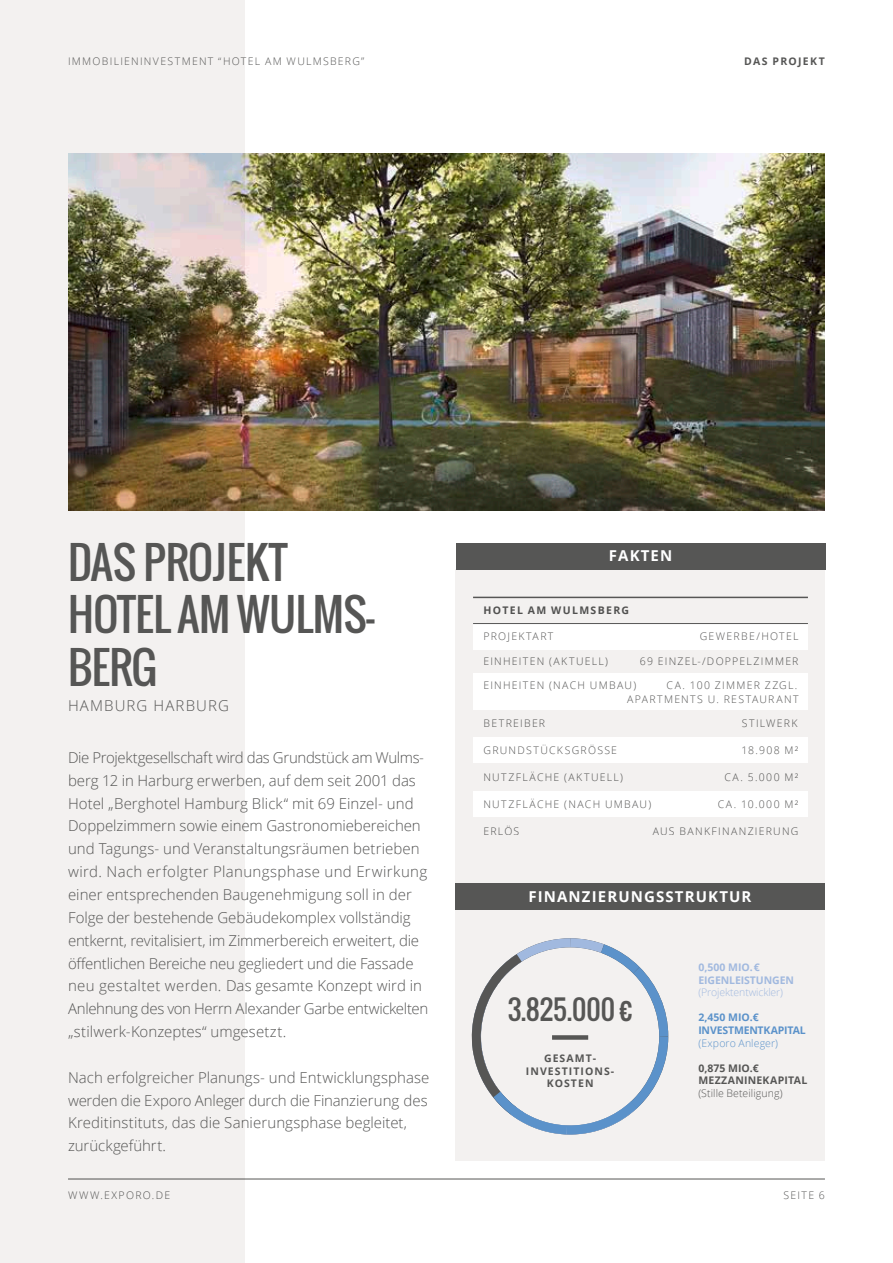
<style>
.page{position:relative;width:893px;height:1263px;background:#fff}
.page>*{position:absolute;margin:0;border:0;box-sizing:border-box;transform-origin:0 0}
.t1{font:43.5px/52.5px "Oswald";letter-spacing:-.01em;color:#565655}
.t2{font:27px "Oswald";color:#565655}
.t3{font:300 15px/22.8px "Open Sans";color:#565655}
.t4{font:700 15px "Open Sans";letter-spacing:.075em;color:#fff}
.t5{font:300 15px "Open Sans";letter-spacing:.075em;color:#565655}
.t6{font:300 10.5px/13.5px "Open Sans";letter-spacing:.12em;color:#565655;text-align:right}
.t7{font:700 10.5px/12.6px "Open Sans";letter-spacing:-.015em;color:#5b92ca}
.t8{font:700 10.5px/12.6px "Open Sans";letter-spacing:.1em;color:#565655;text-align:center}
.t9{font:700 10.5px/12.6px "Open Sans";letter-spacing:.015em;color:#565655}
.t10{font:700 10.5px/12.6px "Open Sans";letter-spacing:-.01em;color:#a1b9df}
.t11{font:300 10.5px "Open Sans";letter-spacing:-.01em;color:#a1b9df}
.t12{font:300 10.5px "Open Sans";letter-spacing:.005em;color:#565655}
.t13{font:700 10.5px "Open Sans";letter-spacing:.13em;color:#565655}
.t14{font:300 10.5px "Open Sans";letter-spacing:.01em;color:#5b92ca}
.t15{font:700 10.5px "Open Sans";letter-spacing:.12em;color:#565655}
</style>
<div class="page">
<hr style="left:68px;top:1178px;width:757px;height:1px;background:#565655">
<div style="left:0;top:0;width:245px;height:1263px;background:#f3f1f0"></div>
<div style="left:455px;top:569px;width:370px;height:592px;background:#f3f1f0"></div>
<div style="left:455px;top:883px;width:370px;height:27px;background:#565655"></div>
<div style="left:456px;top:543px;width:369px;height:26px;background:#565655"></div>
<div style="left:473px;top:624px;width:335px;height:25px;background:#fff"></div>
<div style="left:473px;top:673px;width:335px;height:36px;background:#fff"></div>
<div style="left:473px;top:737px;width:335px;height:26px;background:#fff"></div>
<div style="left:473px;top:791px;width:335px;height:25px;background:#fff"></div>
<hr style="left:473px;top:623px;width:335px;height:1px;background:#565655">
<hr style="left:473px;top:597px;width:335px;height:1px;background:#565655">
<img style="left:68px;top:153px;width:757px;height:357px">
<svg style="left:471px;top:938px;width:198px;height:197px"></svg>
<p class="t6" style="left:68px;top:55px;width:298px">IMMOBILIENINVESTMENT “HOTEL AM WULMSBERG”</p>
<p class="t15" style="left:744px;top:54px;width:82px">DAS PROJEKT</p>
<h1 class="t1" style="left:68px;top:535px;width:308px">DAS PROJEKT<br>HOTEL AM WULMS-<br>BERG</h1>
<p class="t5" style="left:68px;top:695px;width:162px">HAMBURG HARBURG</p>
<p class="t3" style="left:68px;top:746px;width:362px">Die Projektgesellschaft wird das Grundstück am Wulms&shy;berg 12 in Harburg erwerben, auf dem seit 2001 das Hotel „Berghotel Hamburg Blick“ mit 69 Einzel- und Doppelzimmern sowie einem Gastronomiebereichen und Tagungs- und Veranstaltungsräumen betrieben wird. Nach erfolgter Planungsphase und Erwirkung einer entsprechenden Baugenehmigung soll in der Folge der bestehende Gebäudekomplex vollständig entkernt, revitalisiert, im Zimmerbereich erweitert, die öffentlichen Bereiche neu gegliedert und die Fassade neu gestaltet werden. Das gesamte Konzept wird in Anlehnung des von Herrn Alexander Garbe entwickelten „stilwerk-Konzeptes“ umgesetzt.</p>
<p class="t3" style="left:68px;top:1065px;width:363px">Nach erfolgreicher Planungs- und Entwicklungsphase werden die Exporo Anleger durch die Finanzierung des Kreditinstituts, das die Sanierungsphase begleitet, zurückgeführt.</p>
<p class="t6" style="left:68px;top:1188px;width:104px">WWW.EXPORO.DE</p>
<p class="t4" style="left:609px;top:545px;width:65px">FAKTEN</p>
<p class="t13" style="left:483px;top:603px;width:147px">HOTEL AM WULMSBERG</p>
<p class="t6" style="left:483px;top:629px;width:71px">PROJEKTART</p>
<p class="t6" style="left:700px;top:629px;width:100px">GEWERBE/HOTEL</p>
<p class="t6" style="left:483px;top:654px;width:126px">EINHEITEN (AKTUELL)</p>
<p class="t6" style="left:640px;top:654px;width:160px">69 EINZEL-/DOPPELZIMMER</p>
<p class="t6" style="left:483px;top:678px;width:154px">EINHEITEN (NACH UMBAU)</p>
<p class="t6" style="left:627px;top:678px;width:173px">CA. 100 ZIMMER ZZGL.<br>APARTMENTS U. RESTAURANT</p>
<p class="t6" style="left:483px;top:716px;width:63px">BETREIBER</p>
<p class="t6" style="left:742px;top:716px;width:57px">STILWERK</p>
<p class="t6" style="left:483px;top:743px;width:135px">GRUNDSTÜCKSGRÖSSE</p>
<p class="t6" style="left:741px;top:743px;width:59px">18.908 M²</p>
<p class="t6" style="left:483px;top:770px;width:141px">NUTZFLÄCHE (AKTUELL)</p>
<p class="t6" style="left:724px;top:770px;width:76px">CA. 5.000 M²</p>
<p class="t6" style="left:483px;top:797px;width:169px">NUTZFLÄCHE (NACH UMBAU)</p>
<p class="t6" style="left:718px;top:797px;width:82px">CA. 10.000 M²</p>
<p class="t6" style="left:483px;top:824px;width:37px">ERLÖS</p>
<p class="t6" style="left:653px;top:824px;width:147px">AUS BANKFINANZIERUNG</p>
<p class="t4" style="left:528px;top:886px;width:225px">FINANZIERUNGSSTRUKTUR</p>
<h2 class="t2" style="left:508px;top:989px;width:126px">3.825.000 €</h2>
<p class="t8" style="left:526px;top:1051px;width:90px">GESAMT-<br>INVESTITIONS-<br>KOSTEN</p>
<p class="t10" style="left:698px;top:961px;width:97px">0,500 MIO.€<br>EIGENLEISTUNGEN</p>
<p class="t11" style="left:698px;top:985px;width:86px">(Projektentwickler)</p>
<p class="t7" style="left:698px;top:1011px;width:109px">2,450 MIO.€<br>INVESTMENTKAPITAL</p>
<p class="t14" style="left:698px;top:1035px;width:81px">(Exporo Anleger)</p>
<p class="t9" style="left:698px;top:1061px;width:110px">0,875 MIO.€<br>MEZZANINEKAPITAL</p>
<p class="t12" style="left:698px;top:1086px;width:86px">(Stille Beteiligung)</p>
<p class="t6" style="left:783px;top:1188px;width:43px">SEITE 6</p>
</div>
